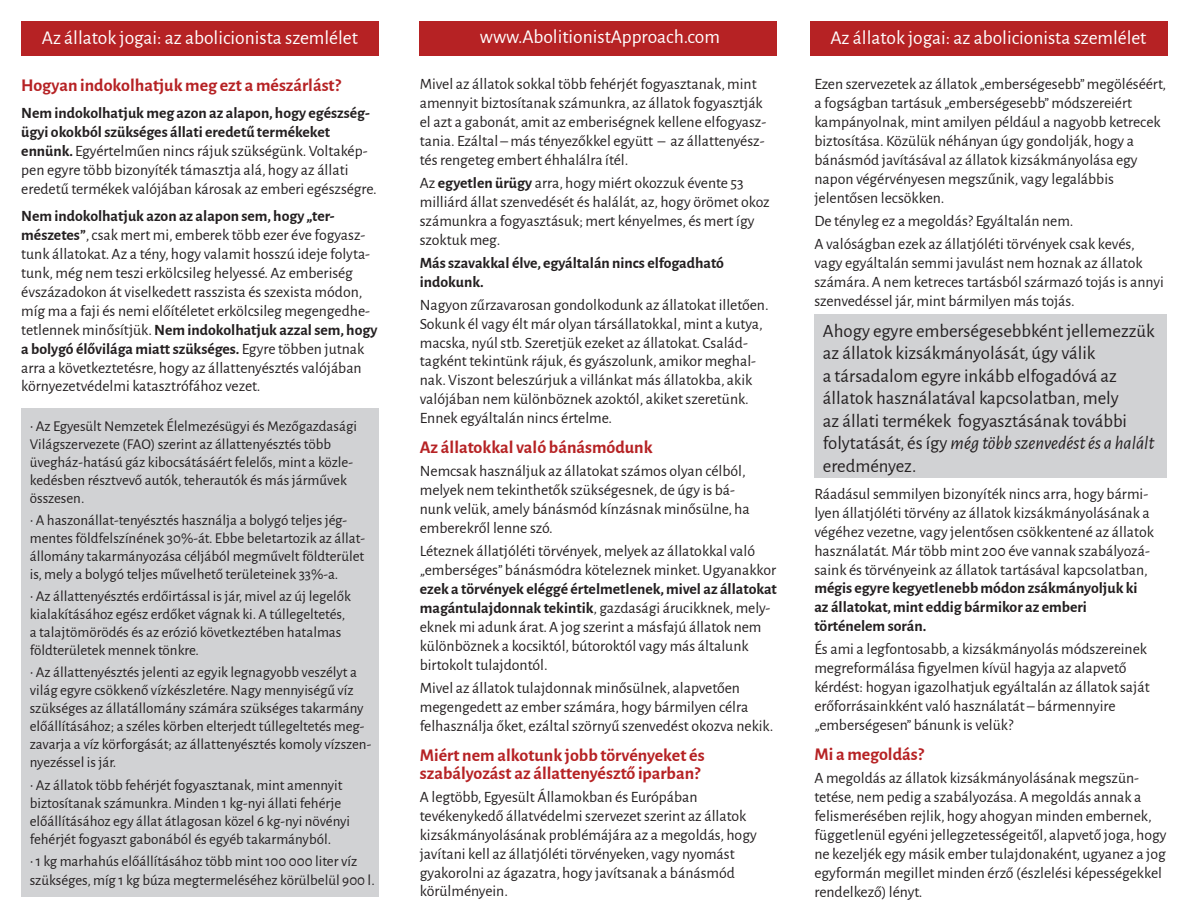
<style>
.page{position:relative;width:1188px;height:918px;background:#fff}
.page>*{position:absolute;margin:0;border:0;box-sizing:border-box;transform-origin:0 0}
.t1{font:19.5px "Alegreya Sans";color:#fff}
.t2{font:18.75px/22.5px "Alegreya Sans";color:#231f20}
.t3{font:700 18px/18px "Alegreya Sans";color:#b62224}
.t4{font:15.75px/18.9px "Alegreya Sans";color:#231f20}
.t5{font:700 15.75px/18.9px "Alegreya Sans";color:#231f20}
.t6{font:15px/18px "Alegreya Sans";color:#231f20}
.s1{font-weight:700}
.s2{font-style:italic}
</style>
<div class="page">
<div style="left:814px;top:315px;width:353px;height:163px;background:#d1d2d4"></div>
<div style="left:21px;top:408px;width:357px;height:489px;background:#d1d2d4"></div>
<div style="left:420px;top:21px;width:357px;height:34px;background:#b62224"></div>
<div style="left:21px;top:21px;width:357px;height:34px;background:#b62224"></div>
<div style="left:810px;top:21px;width:357px;height:34px;background:#b62224"></div>
<p class="t1" style="left:42px;top:25px;width:318px">Az állatok jogai: az abolicionista szemlélet</p>
<p class="t1" style="left:480px;top:24px;width:242px">www.AbolitionistApproach.com</p>
<p class="t1" style="left:830px;top:25px;width:318px">Az állatok jogai: az abolicionista szemlélet</p>
<p class="t3" style="left:21px;top:75px;width:321px">Hogyan indokolhatjuk meg ezt a mészárlást?</p>
<p class="t4" style="left:21px;top:103px;width:357px"><span class="s1">Nem indokolhatjuk meg azon az alapon, hogy egészség&shy;ügyi okokból szükséges állati eredetű termékeket ennünk.</span> Egyértelműen nincs rájuk szükségünk. Voltakép&shy;pen egyre több bizonyíték támasztja alá, hogy az állati eredetű termékek valójában károsak az emberi egészségre.</p>
<p class="t4" style="left:21px;top:206px;width:358px"><span class="s1">Nem indokolhatjuk azon az alapon sem, hogy „ter&shy;mészetes”</span>, csak mert mi, emberek több ezer éve fogyasz&shy;tunk állatokat. Az a tény, hogy valamit hosszú ideje folyta&shy;tunk, még nem teszi erkölcsileg helyessé. Az emberiség évszázadokon át viselkedett rasszista és szexista módon, míg ma a faji és nemi előítéletet erkölcsileg megengedhe&shy;tetlennek minősítjük. <span class="s1">Nem indokolhatjuk azzal sem, hogy a bolygó élővilága miatt szükséges.</span> Egyre többen jutnak arra a következtetésre, hogy az állattenyésztés valójában környezetvédelmi katasztrófához vezet.</p>
<p class="t6" style="left:30px;top:416px;width:329px">• Az Egyesült Nemzetek Élelmezésügyi és Mezőgazdasági Világszervezete (FAO) szerint az állattenyésztés több üvegház-hatású gáz kibocsátásáért felelős, mint a közle&shy;kedésben résztvevő autók, teherautók és más járművek összesen.</p>
<p class="t6" style="left:30px;top:510px;width:337px">• A haszonállat-tenyésztés használja a bolygó teljes jég&shy;mentes földfelszínének 30%-át. Ebbe beletartozik az állat&shy;állomány takarmányozása céljából megművelt földterület is, mely a bolygó teljes művelhető területeinek 33%-a.</p>
<p class="t6" style="left:30px;top:587px;width:323px">• Az állattenyésztés erdőirtással is jár, mivel az új legelők kialakításához egész erdőket vágnak ki. A túllegeltetés, a talajtömörödés és az erózió következtében hatalmas földterületek mennek tönkre.</p>
<p class="t6" style="left:30px;top:663px;width:343px">• Az állattenyésztés jelenti az egyik legnagyobb veszélyt a világ egyre csökkenő vízkészletére. Nagy mennyiségű víz szükséges az állatállomány számára szükséges takarmány előállításához; a széles körben elterjedt túllegeltetés meg&shy;zavarja a víz körforgását; az állattenyésztés komoly vízszen&shy;nyezéssel is jár.</p>
<p class="t6" style="left:30px;top:775px;width:322px">• Az állatok több fehérjét fogyasztanak, mint amennyit biztosítanak számunkra. Minden 1 kg-nyi állati fehérje előállításához egy állat átlagosan közel 6 kg-nyi növényi fehérjét fogyaszt gabonából és egyéb takarmányból.</p>
<p class="t6" style="left:30px;top:851px;width:347px;line-height:18.9px">• 1 kg marhahús előállításához több mint 100 000 liter víz szükséges, míg 1 kg búza megtermeléséhez körülbelül 900 l.</p>
<p class="t4" style="left:420px;top:74px;width:348px">Mivel az állatok sokkal több fehérjét fogyasztanak, mint amennyit biztosítanak számunkra, az állatok fogyasztják el azt a gabonát, amit az emberiségnek kellene elfogyasz&shy;tania. Ezáltal – más tényezőkkel együtt – az állattenyész&shy;tés rengeteg embert éhhalálra ítél.</p>
<p class="t4" style="left:420px;top:173px;width:351px">Az <span class="s1">egyetlen ürügy</span> arra, hogy miért okozzuk évente 53 milliárd állat szenvedését és halálát, az, hogy örömet okoz számunkra a fogyasztásuk; mert kényelmes, és mert így szoktuk meg.</p>
<p class="t5" style="left:420px;top:252px;width:306px">Más szavakkal élve, egyáltalán nincs elfogadható indokunk.</p>
<p class="t4" style="left:420px;top:295px;width:350px">Nagyon zűrzavarosan gondolkodunk az állatokat illetően.<br>Sokunk él vagy élt már olyan társállatokkal, mint a kutya, macska, nyúl stb. Szeretjük ezeket az állatokat. Család&shy;tagként tekintünk rájuk, és gyászolunk, amikor meghal&shy;nak. Viszont beleszúrjuk a villánkat más állatokba, akik valójában nem különböznek azoktól, akiket szeretünk.<br>Ennek egyáltalán nincs értelme.</p>
<p class="t3" style="left:420px;top:437px;width:234px">Az állatokkal való bánásmódunk</p>
<p class="t4" style="left:420px;top:461px;width:331px">Nemcsak használjuk az állatokat számos olyan célból, melyek nem tekinthetők szükségesnek, de úgy is bá&shy;nunk velük, amely bánásmód kínzásnak minősülne, ha emberekről lenne szó.</p>
<p class="t4" style="left:420px;top:541px;width:358px">Léteznek állatjóléti törvények, melyek az állatokkal való „emberséges” bánásmódra köteleznek minket. Ugyanakkor</p>
<p class="t4" style="left:420px;top:579px;width:359px"><span class="s1">ezek a törvények eléggé értelmetlenek, mivel az állatokat magántulajdonnak tekintik</span>, gazdasági árucikknek, mely&shy;eknek mi adunk árat. A jog szerint a másfajú állatok nem különböznek a kocsiktól, bútoroktól vagy más általunk birtokolt tulajdontól.</p>
<p class="t4" style="left:420px;top:678px;width:355px">Mivel az állatok tulajdonnak minősülnek, alapvetően megengedett az ember számára, hogy bármilyen célra felhasználja őket, ezáltal szörnyű szenvedést okozva nekik.</p>
<p class="t3" style="left:420px;top:745px;width:286px">Miért nem alkotunk jobb törvényeket és szabályozást az állattenyésztő iparban?</p>
<p class="t4" style="left:420px;top:787px;width:339px">A legtöbb, Egyesült Államokban és Európában tevékenykedő állatvédelmi szervezet szerint az állatok kizsákmányolásának problémájára az a megoldás, hogy javítani kell az állatjóléti törvényeken, vagy nyomást gyakorolni az ágazatra, hogy javítsanak a bánásmód körülményein.</p>
<p class="t4" style="left:814px;top:74px;width:353px">Ezen szervezetek az állatok „emberségesebb” megöléséért, a fogságban tartásuk „emberségesebb” módszereiért kampányolnak, mint amilyen például a nagyobb ketrecek biztosítása. Közülük néhányan úgy gondolják, hogy a bánásmód javításával az állatok kizsákmányolása egy napon végérvényesen megszűnik, vagy legalábbis jelentősen lecsökken.</p>
<p class="t4" style="left:814px;top:208px;width:322px;line-height:23.1px">De tényleg ez a megoldás? Egyáltalán nem.<br>A valóságban ezek az állatjóléti törvények csak kevés,</p>
<p class="t4" style="left:814px;top:252px;width:351px">vagy egyáltalán semmi javulást nem hoznak az állatok számára. A nem ketreces tartásból származó tojás is annyi szenvedéssel jár, mint bármilyen más tojás.</p>
<p class="t2" style="left:823px;top:318px;width:333px">Ahogy egyre emberségesebbként jellemezzük az állatok kizsákmányolását, úgy válik<br>a társadalom egyre inkább elfogadóvá az állatok használatával kapcsolatban, mely<br>az állati termékek fogyasztásának további folytatását, és így <span class="s2">még több szenvedést és a halált </span>eredményez.</p>
<p class="t4" style="left:814px;top:484px;width:341px">Ráadásul semmilyen bizonyíték nincs arra, hogy bármi&shy;lyen állatjóléti törvény az állatok kizsákmányolásának a végéhez vezetne, vagy jelentősen csökkentené az állatok használatát. Már több mint 200 éve vannak szabályozá&shy;saink és törvényeink az állatok tartásával kapcsolatban,</p>
<p class="t5" style="left:814px;top:578px;width:325px">mégis egyre kegyetlenebb módon zsákmányoljuk ki az állatokat, mint eddig bármikor az emberi történelem során.</p>
<p class="t4" style="left:814px;top:639px;width:337px">És ami a legfontosabb, a kizsákmányolás módszereinek megreformálása figyelmen kívül hagyja az alapvető kérdést: hogyan igazolhatjuk egyáltalán az állatok saját erőforrásainkként való használatát – bármennyire „emberségesen” bánunk is velük?</p>
<p class="t3" style="left:814px;top:744px;width:111px">Mi a megoldás?</p>
<p class="t4" style="left:814px;top:768px;width:354px">A megoldás az állatok kizsákmányolásának megszün&shy;tetése, nem pedig a szabályozása. A megoldás annak a felismerésében rejlik, hogy ahogyan minden embernek, függetlenül egyéni jellegzetességeitől, alapvető joga, hogy ne kezeljék egy másik ember tulajdonaként, ugyanez a jog egyformán megillet minden érző (észlelési képességekkel rendelkező) lényt.</p>
</div>
